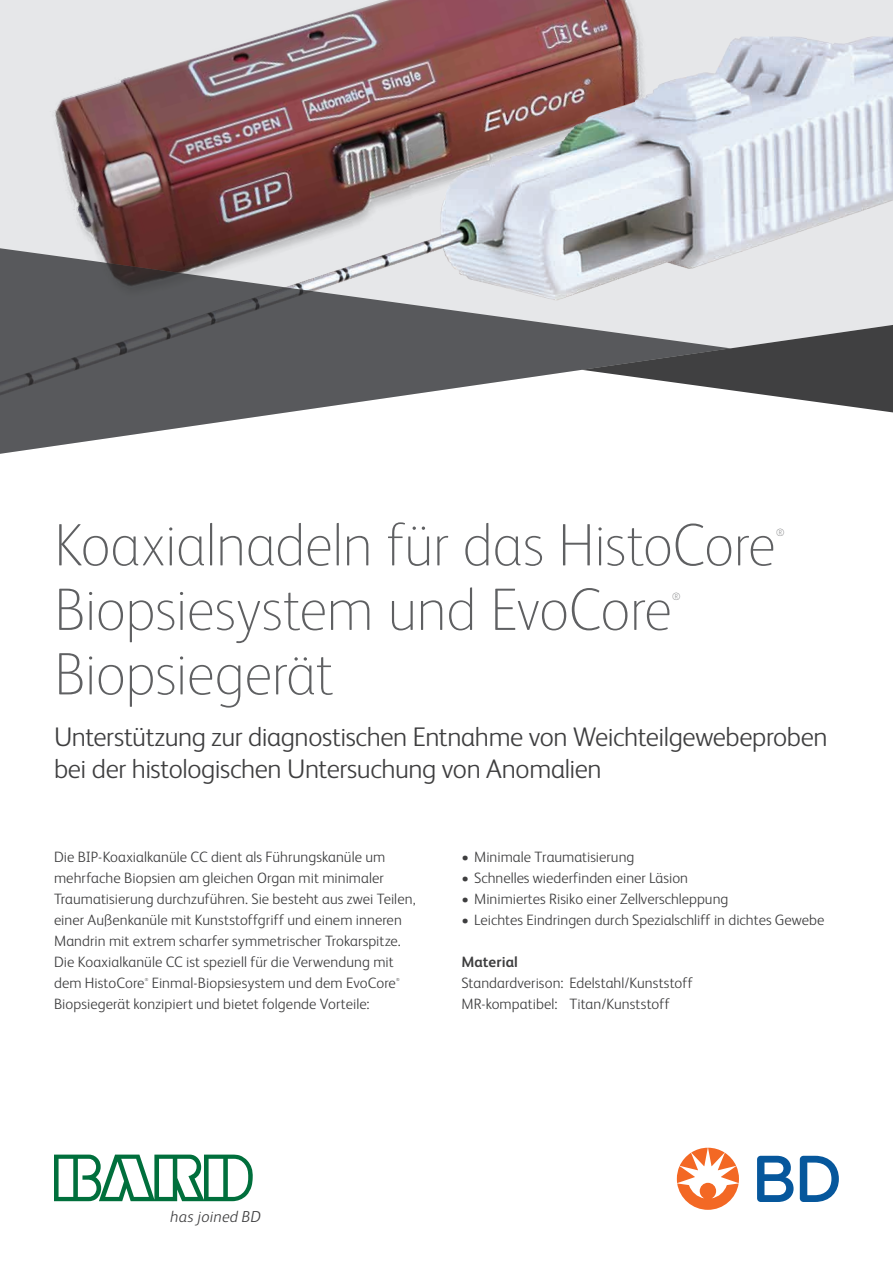
<style>
.page{position:relative;width:893px;height:1263px;background:#fff}
.page>*{position:absolute;margin:0;border:0;box-sizing:border-box;transform-origin:0 0}
.t1{font:100 60px "FS Albert Pro";letter-spacing:-.015em;color:#5f6062}
.t2{font:300 27px/31.5px "FS Albert Pro";letter-spacing:-.015em;color:#3e3e3f}
.t3{font:italic 300 15.9px "FS Albert";letter-spacing:.015em;color:#3e3e3f}
.t4{font:300 15px/21px "FS Albert Pro";color:#3e3e3f}
.t5{font:700 15px "FS Albert Pro";letter-spacing:.005em;color:#3e3e3f}
.t6{font:100 10.5px "FS Albert Pro";color:#5f6062}
.t7{font:300 4.35px "FS Albert Pro";color:#3e3e3f}
</style>
<div class="page">
<svg style="left:757px;top:1156px;width:82px;height:46px"></svg>
<svg style="left:677px;top:1148px;width:62px;height:62px"></svg>
<svg style="left:54px;top:1154px;width:199px;height:47px"></svg>
<img style="left:0;top:0;width:791px;height:37px">
<img style="left:0;top:37px;width:893px;height:376px">
<svg style="left:731px;top:325px;width:162px;height:87px;background:#6e6e6f"></svg>
<svg style="left:0;top:246px;width:731px;height:208px;fill:#58595c"></svg>
<h1 class="t1" style="left:54px;top:506px;width:723px">Koaxialnadeln für das HistoCore</h1>
<p class="t6" style="left:776px;top:525px;width:10px">®</p>
<h1 class="t1" style="left:54px;top:570px;width:620px">Biopsiesystem und EvoCore</h1>
<p class="t6" style="left:672px;top:590px;width:10px">®</p>
<h1 class="t1" style="left:54px;top:635px;width:281px">Biopsiegerät</h1>
<h2 class="t2" style="left:54px;top:719px;width:775px">Unterstützung zur diagnostischen Entnahme von Weichteilgewebeproben bei der histologischen Untersuchung von Anomalien</h2>
<p class="t4" style="left:54px;top:845px;width:363px">Die BIP-Koaxialkanüle CC dient als Führungskanüle um mehrfache Biopsien am gleichen Organ mit minimaler Traumatisierung durchzuführen. Sie besteht aus zwei Teilen, einer Außenkanüle mit Kunststoffgriff und einem inneren Mandrin mit extrem scharfer symmetrischer Trokarspitze.<br>Die Koaxialkanüle CC ist speziell für die Verwendung mit dem HistoCore</p>
<p class="t7" style="left:145px;top:976px;width:5px">®</p>
<p class="t4" style="left:152px;top:971px;width:246px">Einmal-Biopsiesystem und dem EvoCore</p>
<p class="t7" style="left:396px;top:976px;width:5px">®</p>
<p class="t4" style="left:54px;top:992px;width:317px">Biopsiegerät konzipiert und bietet folgende Vorteile:</p>
<p class="t4" style="left:461px;top:845px;width:175px">• Minimale Traumatisierung</p>
<p class="t4" style="left:461px;top:866px;width:228px">• Schnelles wiederfinden einer Läsion</p>
<p class="t4" style="left:461px;top:887px;width:269px">• Minimiertes Risiko einer Zellverschleppung</p>
<p class="t4" style="left:461px;top:908px;width:364px">• Leichtes Eindringen durch Spezialschliff in dichtes Gewebe</p>
<p class="t5" style="left:461px;top:951px;width:58px">Material</p>
<p class="t4" style="left:461px;top:971px;width:233px">Standardverison: Edelstahl/Kunststoff<br>MR-kompatibel: Titan/Kunststoff</p>
<p class="t3" style="left:170px;top:1208px;width:92px">has joined BD</p>
</div>
